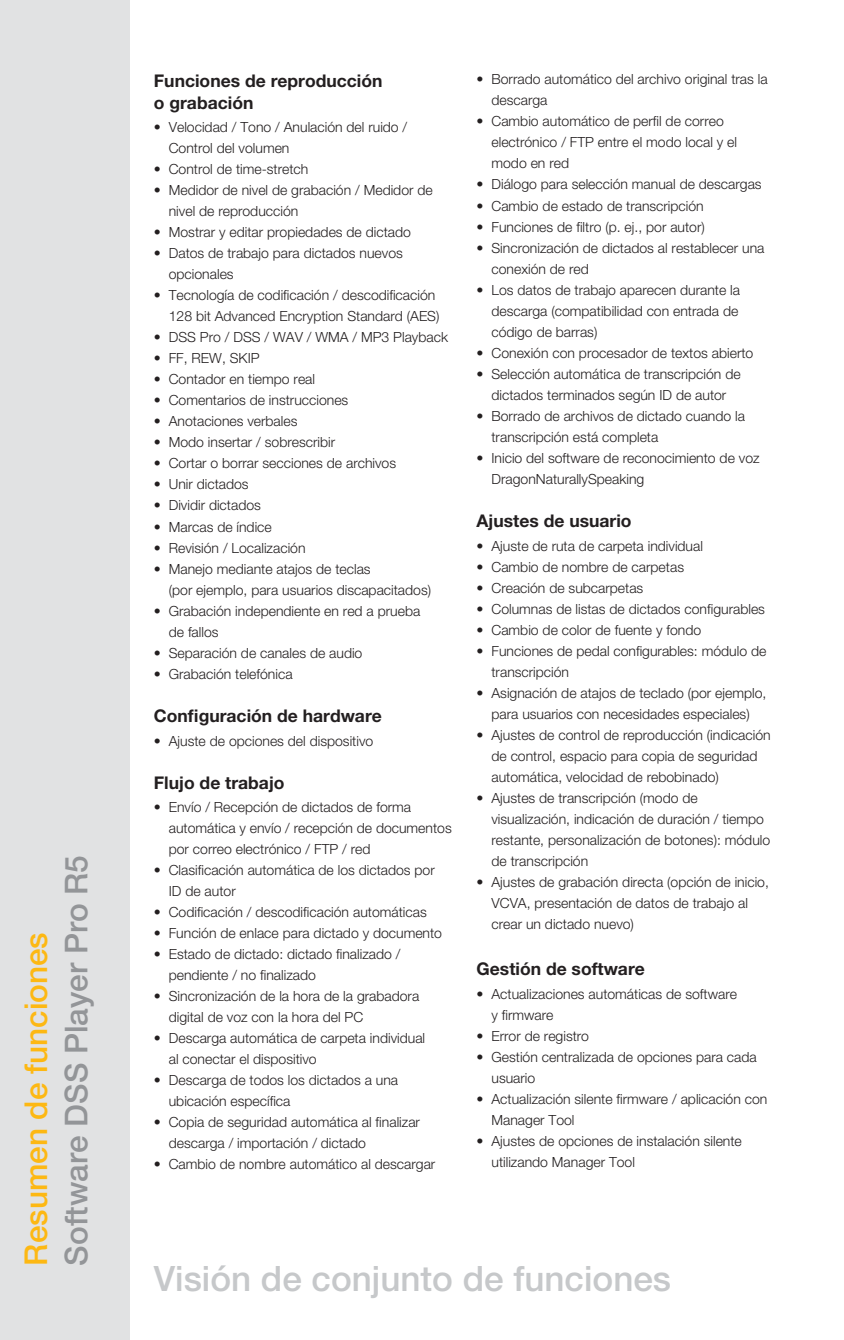
<style>
.page{position:relative;width:844px;height:1340px;background:#fff}
.page>*{position:absolute;margin:0;border:0;box-sizing:border-box;transform-origin:0 0}
.t1{font:500 35px "Helvetica Neue LT Std";color:#c6c8ca}
.t2{font:500 31.5px "Helvetica Neue LT Std";color:#939598}
.t3{font:500 31.5px "Helvetica Neue LT Std";color:#fdb813}
.t4{font:700 17.5px/21.9px "Helvetica Neue LT Std";color:#231f20}
.t5{font:300 14px/21px "Helvetica Neue LT Std";color:#231f20}
</style>
<div class="page">
<div style="left:0;top:0;width:129px;height:1339px;background:#e1e2e3"></div>
<h2 class="t3" style="left:25px;top:1265px;width:335px;rotate:-90deg">Resumen de funciones</h2>
<h2 class="t2" style="left:65px;top:1265px;width:412px;rotate:-90deg">Software DSS Player Pro R5</h2>
<p class="t4" style="left:154px;top:71px;width:230px">Funciones de reproducción o grabación</p>
<p class="t5" style="left:169px;top:118px;width:240px;text-indent:-15px">• Velocidad / Tono / Anulación del ruido /<br>Control del volumen</p>
<p class="t5" style="left:154px;top:160px;width:156px">• Control de time-stretch</p>
<p class="t5" style="left:169px;top:181px;width:265px;text-indent:-15px">• Medidor de nivel de grabación / Medidor de nivel de reproducción</p>
<p class="t5" style="left:154px;top:223px;width:258px">• Mostrar y editar propiedades de dictado</p>
<p class="t5" style="left:169px;top:244px;width:235px;text-indent:-15px">• Datos de trabajo para dictados nuevos opcionales</p>
<p class="t5" style="left:154px;top:286px;width:287px;text-align:right">• Tecnología de codificación / descodificación<br>128 bit Advanced Encryption Standard (AES)</p>
<p class="t5" style="left:154px;top:328px;width:295px">• DSS Pro / DSS / WAV / WMA / MP3 Playback</p>
<p class="t5" style="left:154px;top:349px;width:107px">• FF, REW, SKIP</p>
<p class="t5" style="left:154px;top:370px;width:163px">• Contador en tiempo real</p>
<p class="t5" style="left:154px;top:391px;width:196px">• Comentarios de instrucciones</p>
<p class="t5" style="left:154px;top:412px;width:145px">• Anotaciones verbales</p>
<p class="t5" style="left:154px;top:433px;width:183px">• Modo insertar / sobrescribir</p>
<p class="t5" style="left:154px;top:454px;width:244px">• Cortar o borrar secciones de archivos</p>
<p class="t5" style="left:154px;top:475px;width:96px">• Unir dictados</p>
<p class="t5" style="left:154px;top:496px;width:108px">• Dividir dictados</p>
<p class="t5" style="left:154px;top:517px;width:119px">• Marcas de índice</p>
<p class="t5" style="left:154px;top:538px;width:153px">• Revisión / Localización</p>
<p class="t5" style="left:169px;top:559px;width:264px;text-indent:-15px">• Manejo mediante atajos de teclas<br>(por ejemplo, para usuarios discapacitados)</p>
<p class="t5" style="left:169px;top:601px;width:253px;text-indent:-15px">• Grabación independiente en red a prueba de fallos</p>
<p class="t5" style="left:154px;top:643px;width:210px">• Separación de canales de audio</p>
<p class="t5" style="left:154px;top:664px;width:140px">• Grabación telefónica</p>
<p class="t4" style="left:154px;top:707px;width:229px">Configuración de hardware</p>
<p class="t5" style="left:154px;top:731px;width:221px">• Ajuste de opciones del dispositivo</p>
<p class="t4" style="left:154px;top:773px;width:132px">Flujo de trabajo</p>
<p class="t5" style="left:169px;top:798px;width:284px;text-indent:-15px">• Envío / Recepción de dictados de forma automática y envío / recepción de documentos por correo electrónico / FTP / red</p>
<p class="t5" style="left:169px;top:861px;width:267px;text-indent:-15px">• Clasificación automática de los dictados por<br>ID de autor</p>
<p class="t5" style="left:154px;top:903px;width:274px">• Codificación / descodificación automáticas</p>
<p class="t5" style="left:154px;top:924px;width:289px">• Función de enlace para dictado y documento</p>
<p class="t5" style="left:169px;top:945px;width:233px;text-indent:-15px">• Estado de dictado: dictado finalizado / pendiente / no finalizado</p>
<p class="t5" style="left:169px;top:987px;width:252px;text-indent:-15px">• Sincronización de la hora de la grabadora digital de voz con la hora del PC</p>
<p class="t5" style="left:169px;top:1029px;width:258px;text-indent:-15px">• Descarga automática de carpeta individual al conectar el dispositivo</p>
<p class="t5" style="left:169px;top:1071px;width:231px;text-indent:-15px">• Descarga de todos los dictados a una ubicación específica</p>
<p class="t5" style="left:169px;top:1113px;width:253px;text-indent:-15px">• Copia de seguridad automática al finalizar descarga / importación / dictado</p>
<p class="t5" style="left:154px;top:1155px;width:283px">• Cambio de nombre automático al descargar</p>
<p class="t5" style="left:491px;top:70px;width:277px;text-indent:-15px">• Borrado automático del archivo original tras la descarga</p>
<p class="t5" style="left:491px;top:112px;width:247px;text-indent:-15px">• Cambio automático de perfil de correo electrónico / FTP entre el modo local y el modo en red</p>
<p class="t5" style="left:476px;top:175px;width:286px">• Diálogo para selección manual de descargas</p>
<p class="t5" style="left:476px;top:196px;width:229px">• Cambio de estado de transcripción</p>
<p class="t5" style="left:476px;top:217px;width:230px">• Funciones de filtro (p. ej., por autor)</p>
<p class="t5" style="left:491px;top:238px;width:274px;text-indent:-15px">• Sincronización de dictados al restablecer una conexión de red</p>
<p class="t5" style="left:491px;top:280px;width:250px;text-indent:-15px">• Los datos de trabajo aparecen durante la descarga (compatibilidad con entrada de código de barras)</p>
<p class="t5" style="left:476px;top:343px;width:278px">• Conexión con procesador de textos abierto</p>
<p class="t5" style="left:476px;top:364px;width:265px;text-align:center">• Selección automática de transcripción de dictados terminados según ID de autor</p>
<p class="t5" style="left:491px;top:406px;width:255px;text-indent:-15px">• Borrado de archivos de dictado cuando la transcripción está completa</p>
<p class="t5" style="left:491px;top:448px;width:269px;text-indent:-15px">• Inicio del software de reconocimiento de voz<br>DragonNaturallySpeaking</p>
<p class="t4" style="left:476px;top:512px;width:156px">Ajustes de usuario</p>
<p class="t5" style="left:476px;top:537px;width:228px">• Ajuste de ruta de carpeta individual</p>
<p class="t5" style="left:476px;top:558px;width:209px">• Cambio de nombre de carpetas</p>
<p class="t5" style="left:476px;top:579px;width:168px">• Creación de subcarpetas</p>
<p class="t5" style="left:476px;top:600px;width:290px">• Columnas de listas de dictados configurables</p>
<p class="t5" style="left:476px;top:621px;width:226px">• Cambio de color de fuente y fondo</p>
<p class="t5" style="left:491px;top:642px;width:276px;text-indent:-15px">• Funciones de pedal configurables: módulo de transcripción</p>
<p class="t5" style="left:476px;top:684px;width:291px;text-align:center">• Asignación de atajos de teclado (por ejemplo, para usuarios con necesidades especiales)</p>
<p class="t5" style="left:491px;top:726px;width:281px;text-indent:-15px">• Ajustes de control de reproducción (indicación de control, espacio para copia de seguridad automática, velocidad de rebobinado)</p>
<p class="t5" style="left:491px;top:789px;width:280px;text-indent:-15px">• Ajustes de transcripción (modo de visualización, indicación de duración / tiempo restante, personalización de botones): módulo de transcripción</p>
<p class="t5" style="left:491px;top:873px;width:279px;text-indent:-15px">• Ajustes de grabación directa (opción de inicio,<br>VCVA, presentación de datos de trabajo al crear un dictado nuevo)</p>
<p class="t4" style="left:476px;top:960px;width:170px">Gestión de software</p>
<p class="t5" style="left:491px;top:984px;width:247px;text-indent:-15px">• Actualizaciones automáticas de software y firmware</p>
<p class="t5" style="left:476px;top:1026px;width:114px">• Error de registro</p>
<p class="t5" style="left:491px;top:1047px;width:267px;text-indent:-15px">• Gestión centralizada de opciones para cada usuario</p>
<p class="t5" style="left:491px;top:1089px;width:277px;text-indent:-15px">• Actualización silente firmware / aplicación con<br>Manager Tool</p>
<p class="t5" style="left:491px;top:1131px;width:252px;text-indent:-15px">• Ajustes de opciones de instalación silente utilizando Manager Tool</p>
<h1 class="t1" style="left:154px;top:1265px;width:518px">Visión de conjunto de funciones</h1>
</div>
